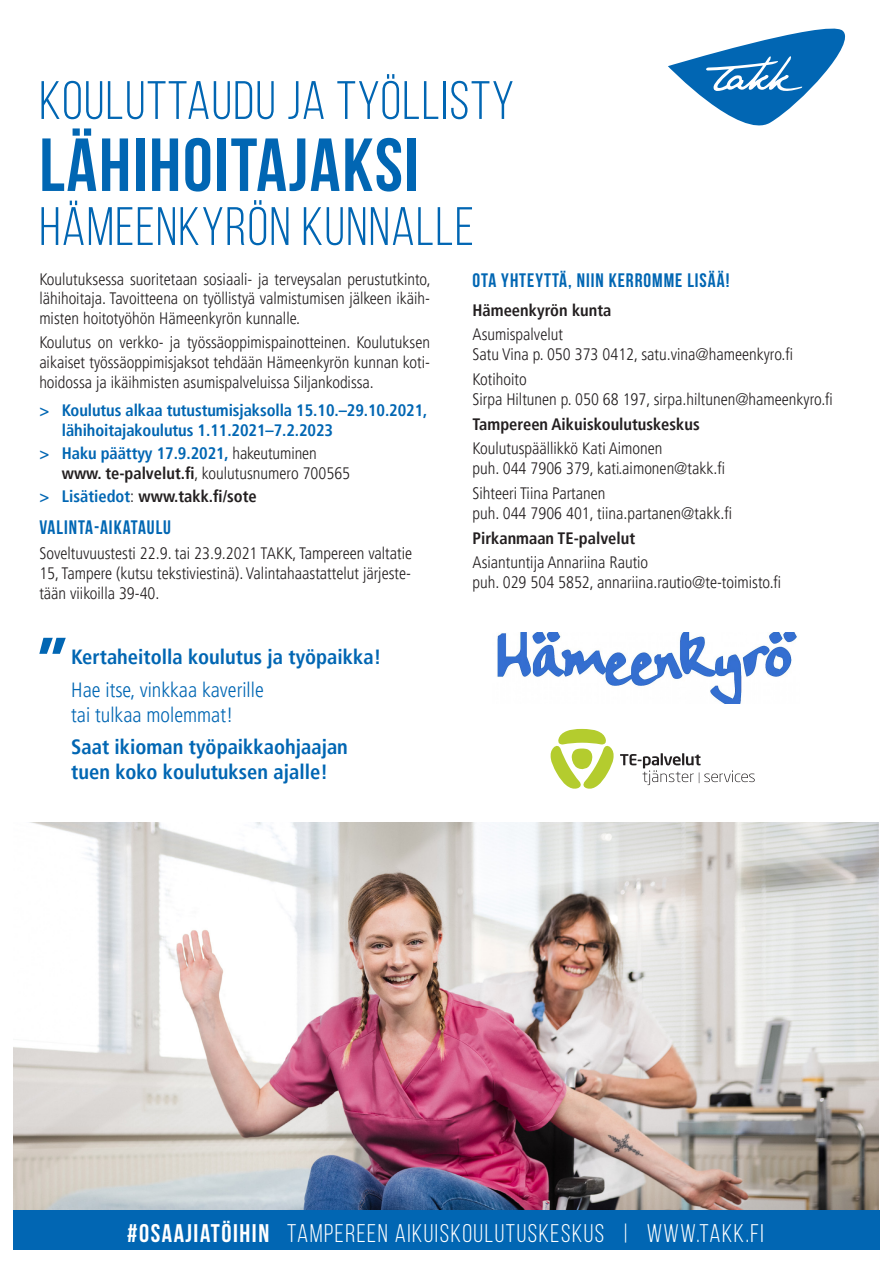
<style>
.page{position:relative;width:893px;height:1263px;background:#fff}
.page>*{position:absolute;margin:0;border:0;box-sizing:border-box;transform-origin:0 0}
.Pääotsikko_BEBAS_NEU{font:700 75px "Bebas Neue";letter-spacing:.025em;color:#0166b3}
.Pääotsikko_BEBAS_NEU-2{font:54px "Bebas Neue";letter-spacing:.025em;color:#0166b3}
.t1{font:25.5px "Bebas Neue";letter-spacing:.06em;color:#fff}
.Nuolet_FRUTIGER_47_1{font:700 condensed 20.55px/24.6px "Frutiger LT Pro";color:#0166b3}
.Nuolet_FRUTIGER_47_1-2{font:300 condensed 20.55px/24.6px "Frutiger LT Pro";color:#0166b3}
.Bullets_FRUTIGER_47{font:700 19.5px "Bebas Neue";letter-spacing:.05em;color:#0166b3}
.Bullets_FRUTIGER_47-2{font:300 condensed 16.5px/20.2px "Frutiger LT Pro";color:#231f20}
.Bullets_FRUTIGER_47-3{font:700 condensed 16.5px "Frutiger LT Pro";color:#231f20}
.Bullets_FRUTIGER_47-4{font:700 condensed 16.5px/19.8px "Frutiger LT Pro";letter-spacing:-.005em;color:#0166b3}
.s1{font-weight:700;color:#0166b3}
.s2{font-weight:700}
.s3{color:#0166b3}
.s4{font-weight:300}
</style>
<div class="page">
<img style="left:13px;top:823px;width:865px;height:387px">
<div style="left:0;top:1210px;width:893px;height:53px;background:#0166b3"></div>
<svg style="left:668px;top:29px;width:177px;height:96px"></svg>
<svg style="left:39px;top:638px;width:27px;height:16px"></svg>
<svg style="left:620px;top:753px;width:135px;height:32px"></svg>
<svg style="left:550px;top:729px;width:64px;height:60px"></svg>
<img style="left:497px;top:632px;width:300px;height:71px">
<div style="left:0;top:0;width:13px;height:1263px;background:#fff"></div>
<div style="left:880px;top:0;width:13px;height:1263px;background:#fff"></div>
<div style="left:0;top:1250px;width:893px;height:13px;background:#fff"></div>
<p class="Pääotsikko_BEBAS_NEU-2" style="left:39px;top:71px;width:476px">KOULUTTAUDU JA TYÖLLISTY</p>
<p class="Pääotsikko_BEBAS_NEU" style="left:39px;top:124px;width:381px">LÄHIHOITAJAKSI</p>
<p class="Pääotsikko_BEBAS_NEU-2" style="left:39px;top:197px;width:436px">HÄMEENKYRÖN KUNNALLE</p>
<p class="Bullets_FRUTIGER_47-2" style="left:39px;top:269px;width:393px;line-height:19.8px;text-align:justify">Koulutuksessa suoritetaan sosiaali- ja terveysalan perustutkinto, lähihoitaja. Tavoitteena on työllistyä valmistumisen jälkeen ikäih&shy;misten hoitotyöhön Hämeenkyrön kunnalle.</p>
<p class="Bullets_FRUTIGER_47-2" style="left:39px;top:333px;width:392px;line-height:19.8px;text-align:justify">Koulutus on verkko- ja työssäoppimispainotteinen. Koulutuksen aikaiset työssäoppimisjaksot tehdään Hämeenkyrön kunnan koti&shy;hoidossa ja ikäihmisten asumispalveluissa Siljankodissa.</p>
<p class="Bullets_FRUTIGER_47-4" style="left:62px;top:401px;width:367px;text-indent:-22px">&gt; Koulutus alkaa tutustumisjaksolla 15.10.–29.10.2021, lähihoitajakoulutus 1.11.2021–7.2.2023</p>
<p class="Bullets_FRUTIGER_47-2" style="left:62px;top:444px;width:290px;line-height:19.8px;text-indent:-22px"><span class="s1">&gt; Haku päättyy 17.9.2021,</span> hakeutuminen <span class="s2">www. te-palvelut.fi</span>, koulutusnumero 700565</p>
<p class="Bullets_FRUTIGER_47-3" style="left:39px;top:487px;width:219px"><span class="s3">&gt; Lisätiedot</span><span class="s4">:</span> www.takk.fi/sote</p>
<p class="Bullets_FRUTIGER_47" style="left:39px;top:517px;width:133px">VALINTA-AIKATAULU</p>
<p class="Bullets_FRUTIGER_47-2" style="left:39px;top:543px;width:374px;text-align:justify">Soveltuvuustesti 22.9. tai 23.9.2021 TAKK, Tampereen valtatie 15, Tampere (kutsu tekstiviestinä). Valintahaastattelut järjeste&shy;tään viikoilla 39-40.</p>
<p class="Nuolet_FRUTIGER_47_1" style="left:71px;top:645px;width:311px">Kertaheitolla koulutus ja työpaikka!</p>
<p class="Nuolet_FRUTIGER_47_1-2" style="left:71px;top:678px;width:194px">Hae itse, vinkkaa kaverille tai tulkaa molemmat!</p>
<p class="Nuolet_FRUTIGER_47_1" style="left:71px;top:735px;width:278px">Saat ikioman työpaikkaohjaajan tuen koko koulutuksen ajalle!</p>
<p class="Bullets_FRUTIGER_47" style="left:472px;top:269px;width:258px">OTA YHTEYTTÄ, NIIN KERROMME LISÄÄ!</p>
<p class="Bullets_FRUTIGER_47-3" style="left:472px;top:300px;width:140px">Hämeenkyrön kunta</p>
<p class="Bullets_FRUTIGER_47-2" style="left:472px;top:324px;width:322px">Asumispalvelut<br>Satu Vina p. 050 373 0412, satu.vina@hameenkyro.fi</p>
<p class="Bullets_FRUTIGER_47-2" style="left:472px;top:369px;width:362px">Kotihoito<br>Sirpa Hiltunen p. 050 68 197, sirpa.hiltunen@hameenkyro.fi</p>
<p class="Bullets_FRUTIGER_47-3" style="left:472px;top:414px;width:229px">Tampereen Aikuiskoulutuskeskus</p>
<p class="Bullets_FRUTIGER_47-2" style="left:472px;top:438px;width:254px">Koulutuspäällikkö Kati Aimonen<br>puh. 044 7906 379, kati.aimonen@takk.fi</p>
<p class="Bullets_FRUTIGER_47-2" style="left:472px;top:483px;width:261px">Sihteeri Tiina Partanen<br>puh. 044 7906 401, tiina.partanen@takk.fi</p>
<p class="Bullets_FRUTIGER_47-3" style="left:472px;top:528px;width:164px">Pirkanmaan TE-palvelut</p>
<p class="Bullets_FRUTIGER_47-2" style="left:472px;top:552px;width:310px">Asiantuntija Annariina Rautio<br>puh. 029 504 5852, annariina.rautio@te-toimisto.fi</p>
<p class="t1" style="left:127px;top:1219px;width:638px"><span class="s2">#OSAAJIATÖIHIN</span> TAMPEREEN AIKUISKOULUTUSKESKUS | WWW.TAKK.FI</p>
</div>
